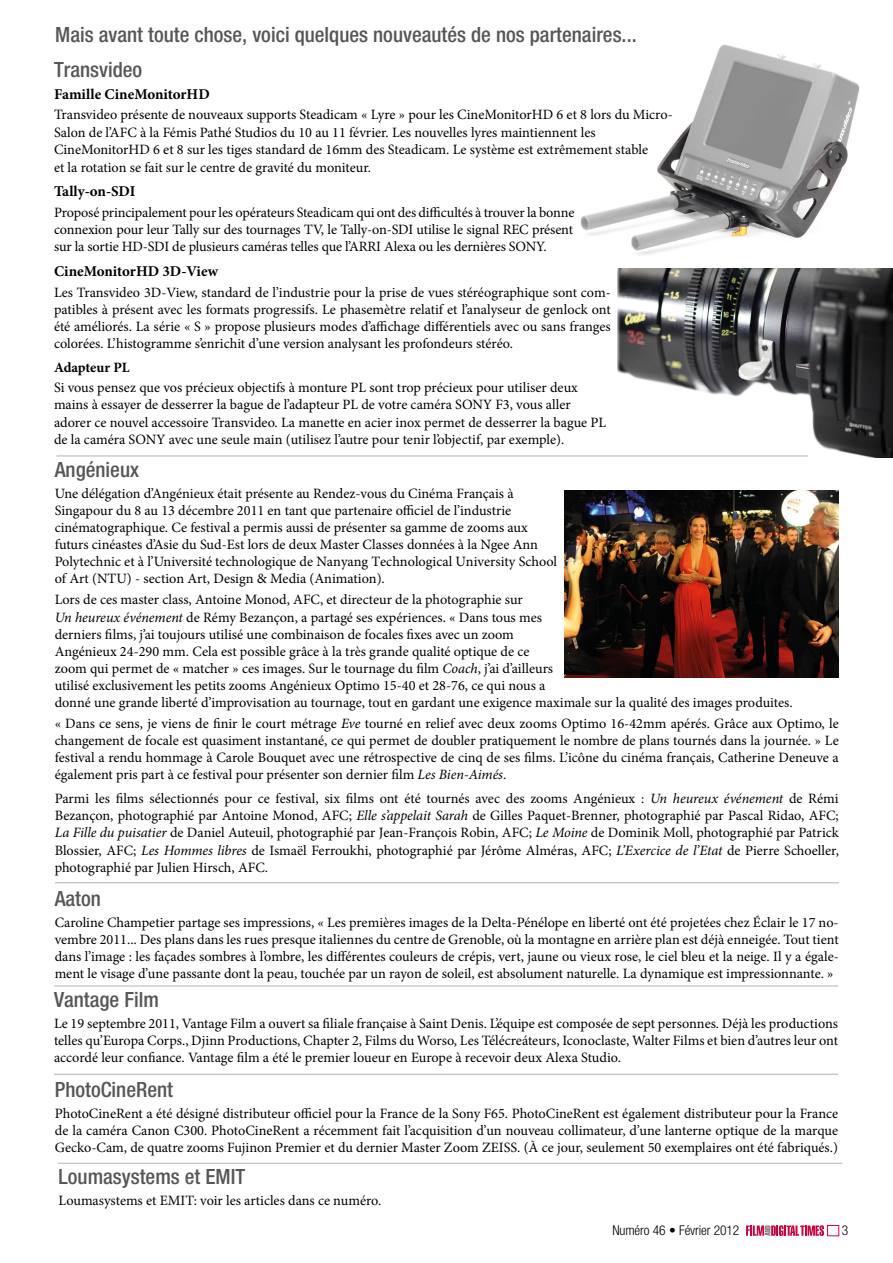
<style>
.page{position:relative;width:893px;height:1263px;background:#fff}
.page>*{position:absolute;margin:0;border:0;box-sizing:border-box;transform-origin:0 0}
.t1{font:500 condensed 21px "Helvetica Neue LT Std";color:#575756}
.t2{font:700 15px "Minion Pro";color:#000}
.t3{font:14.25px/17.1px "Minion Pro";color:#000;text-align:justify}
.t4{font:700 14.25px "Minion Pro";letter-spacing:-.005em;color:#000}
.t5{font:300 condensed 13.5px "Helvetica Neue LT Std";letter-spacing:-.01em;color:#000}
.s1{font-style:italic}
</style>
<div class="page">
<svg style="left:746px;top:1225px;width:78px;height:11px"></svg>
<div style="left:827px;top:1225px;width:12px;height:11px;border:1px solid #e40042"></div>
<img style="left:617px;top:269px;width:276px;height:189px">
<img style="left:580px;top:44px;width:280px;height:211px">
<img style="left:565px;top:490px;width:274px;height:187px">
<hr style="left:56px;top:456px;width:752px;height:1px;background:#b3b2b2">
<hr style="left:55px;top:882px;width:784px;height:1px;background:#b3b2b2">
<hr style="left:54px;top:986px;width:784px;height:1px;background:#b3b2b2">
<hr style="left:54px;top:1074px;width:784px;height:1px;background:#b3b2b2">
<hr style="left:58px;top:1163px;width:784px;height:1px;background:#b3b2b2">
<h1 class="t1" style="left:55px;top:22px;width:583px">Mais avant toute chose, voici quelques nouveautés de nos partenaires...</h1>
<h1 class="t1" style="left:54px;top:57px;width:90px">Transvideo</h1>
<p class="t2" style="left:54px;top:83px;width:157px">Famille CineMonitorHD</p>
<p class="t3" style="left:54px;top:106px;width:620px;text-align:left">Transvideo présente de nouveaux supports Steadicam « Lyre » pour les CineMonitorHD 6 et 8 lors du Micro-Salon de l’AFC à la Fémis Pathé Studios du 10 au 11 février. Les nouvelles lyres maintiennent les CineMonitorHD 6 et 8 sur les tiges standard de 16mm des Steadicam. Le système est extrêmement stable<br>et la rotation se fait sur le centre de gravité du moniteur.</p>
<p class="t2" style="left:54px;top:181px;width:83px">Tally-on-SDI</p>
<p class="t3" style="left:54px;top:204px;width:522px">Proposé principalement pour les opérateurs Steadicam qui ont des difficultés à trouver la bonne connexion pour leur Tally sur des tournages TV, le Tally-on-SDI utilise le signal REC présent sur la sortie HD-SDI de plusieurs caméras telles que l’ARRI Alexa ou les dernières SONY.</p>
<p class="t2" style="left:54px;top:261px;width:166px">CineMonitorHD 3D-View</p>
<p class="t3" style="left:54px;top:284px;width:558px">Les Transvideo 3D-View, standard de l’industrie pour la prise de vues stéréographique sont com&shy;patibles à présent avec les formats progressifs. Le phasemètre relatif et l’analyseur de genlock ont été améliorés. La série « S » propose plusieurs modes d’affichage différentiels avec ou sans franges colorées. L’histogramme s’enrichit d’une version analysant les profondeurs stéréo.</p>
<p class="t4" style="left:54px;top:357px;width:77px">Adapteur PL</p>
<p class="t3" style="left:54px;top:379px;width:554px;text-align:left">Si vous pensez que vos précieux objectifs à monture PL sont trop précieux pour utiliser deux mains à essayer de desserrer la bague de l’adapteur PL de votre caméra SONY F3, vous aller adorer ce nouvel accessoire Transvideo. La manette en acier inox permet de desserrer la bague PL de la caméra SONY avec une seule main (utilisez l’autre pour tenir l’objectif, par exemple).</p>
<h1 class="t1" style="left:55px;top:457px;width:86px">Angénieux</h1>
<p class="t3" style="left:55px;top:485px;width:504px;text-align:left">Une délégation d’Angénieux était présente au Rendez-vous du Cinéma Français à Singapour du 8 au 13 décembre 2011 en tant que partenaire officiel de l’industrie cinématographique. Ce festival a permis aussi de présenter sa gamme de zooms aux futurs cinéastes d’Asie du Sud-Est lors de deux Master Classes données à la Ngee Ann Polytechnic et à l’Université technologique de Nanyang Technological University School of Art (NTU) - section Art, Design &amp; Media (Animation).</p>
<p class="t3" style="left:55px;top:591px;width:739px;text-align:left">Lors de ces master class, Antoine Monod, AFC, et directeur de la photographie sur<br><span class="s1">Un heureux événement</span> de Rémy Bezançon, a partagé ses expériences. « Dans tous mes<br>derniers films, j’ai toujours utilisé une combinaison de focales fixes avec un zoom<br>Angénieux 24-290 mm. Cela est possible grâce à la très grande qualité optique de ce<br>zoom qui permet de « matcher » ces images. Sur le tournage du film <span class="s1">Coach</span>, j’ai d’ailleurs<br>utilisé exclusivement les petits zooms Angénieux Optimo 15-40 et 28-76, ce qui nous a<br>donné une grande liberté d’improvisation au tournage, tout en gardant une exigence maximale sur la qualité des images produites.</p>
<p class="t3" style="left:55px;top:715px;width:786px">« Dans ce sens, je viens de finir le court métrage <span class="s1">Eve</span> tourné en relief avec deux zooms Optimo 16-42mm apérés. Grâce aux Optimo, le changement de focale est quasiment instantané, ce qui permet de doubler pratiquement le nombre de plans tournés dans la journée. » Le festival a rendu hommage à Carole Bouquet avec une rétrospective de cinq de ses films. L’icône du cinéma français, Catherine Deneuve a également pris part à ce festival pour présenter son dernier film <span class="s1">Les Bien-Aimés</span>.</p>
<p class="t3" style="left:55px;top:790px;width:786px">Parmi les films sélectionnés pour ce festival, six films ont été tournés avec des zooms Angénieux : <span class="s1">Un heureux événement</span> de Rémi Bezançon, photographié par Antoine Monod, AFC; <span class="s1">Elle s’appelait Sarah</span> de Gilles Paquet-Brenner, photographié par Pascal Ridao, AFC; <span class="s1">La Fille du puisatier</span> de Daniel Auteuil, photographié par Jean-François Robin, AFC; <span class="s1">Le Moine</span> de Dominik Moll, photographié par Patrick Blossier, AFC; <span class="s1">Les Hommes libres</span> de Ismaël Ferroukhi, photographié par Jérôme Alméras, AFC; <span class="s1">L’Exercice de l’Etat</span> de Pierre Schoeller, photographié par Julien Hirsch, AFC.</p>
<h1 class="t1" style="left:55px;top:886px;width:48px">Aaton</h1>
<p class="t3" style="left:55px;top:914px;width:786px">Caroline Champetier partage ses impressions, « Les premières images de la Delta-Pénélope en liberté ont été projetées chez Éclair le 17 no&shy;vembre 2011... Des plans dans les rues presque italiennes du centre de Grenoble, où la montagne en arrière plan est déjà enneigée. Tout tient dans l’image : les façades sombres à l’ombre, les différentes couleurs de crépis, vert, jaune ou vieux rose, le ciel bleu et la neige. Il y a égale&shy;ment le visage d’une passante dont la peau, touchée par un rayon de soleil, est absolument naturelle. La dynamique est impressionnante. »</p>
<h1 class="t1" style="left:54px;top:987px;width:106px">Vantage Film</h1>
<p class="t3" style="left:54px;top:1015px;width:786px">Le 19 septembre 2011, Vantage Film a ouvert sa filiale française à Saint Denis. L’équipe est composée de sept personnes. Déjà les productions telles qu’Europa Corps., Djinn Productions, Chapter 2, Films du Worso, Les Télécreáteurs, Iconoclaste, Walter Films et bien d’autres leur ont accordé leur confiance. Vantage film a été le premier loueur en Europe à recevoir deux Alexa Studio.</p>
<h1 class="t1" style="left:55px;top:1077px;width:120px">PhotoCineRent</h1>
<p class="t3" style="left:55px;top:1105px;width:785px">PhotoCineRent a été désigné distributeur officiel pour la France de la Sony F65. PhotoCineRent est également distributeur pour la France de la caméra Canon C300. PhotoCineRent a récemment fait l’acquisition d’un nouveau collimateur, d’une lanterne optique de la marque Gecko-Cam, de quatre zooms Fujinon Premier et du dernier Master Zoom ZEISS. (À ce jour, seulement 50 exemplaires ont été fabriqués.)</p>
<h1 class="t1" style="left:59px;top:1164px;width:188px">Loumasystems et EMIT</h1>
<p class="t3" style="left:59px;top:1192px;width:324px">Loumasystems et EMIT: voir les articles dans ce numéro.</p>
<p class="t5" style="left:612px;top:1222px;width:128px">Numéro 46 • Février 2012</p>
<p class="t5" style="left:842px;top:1222px;width:8px">3</p>
</div>
